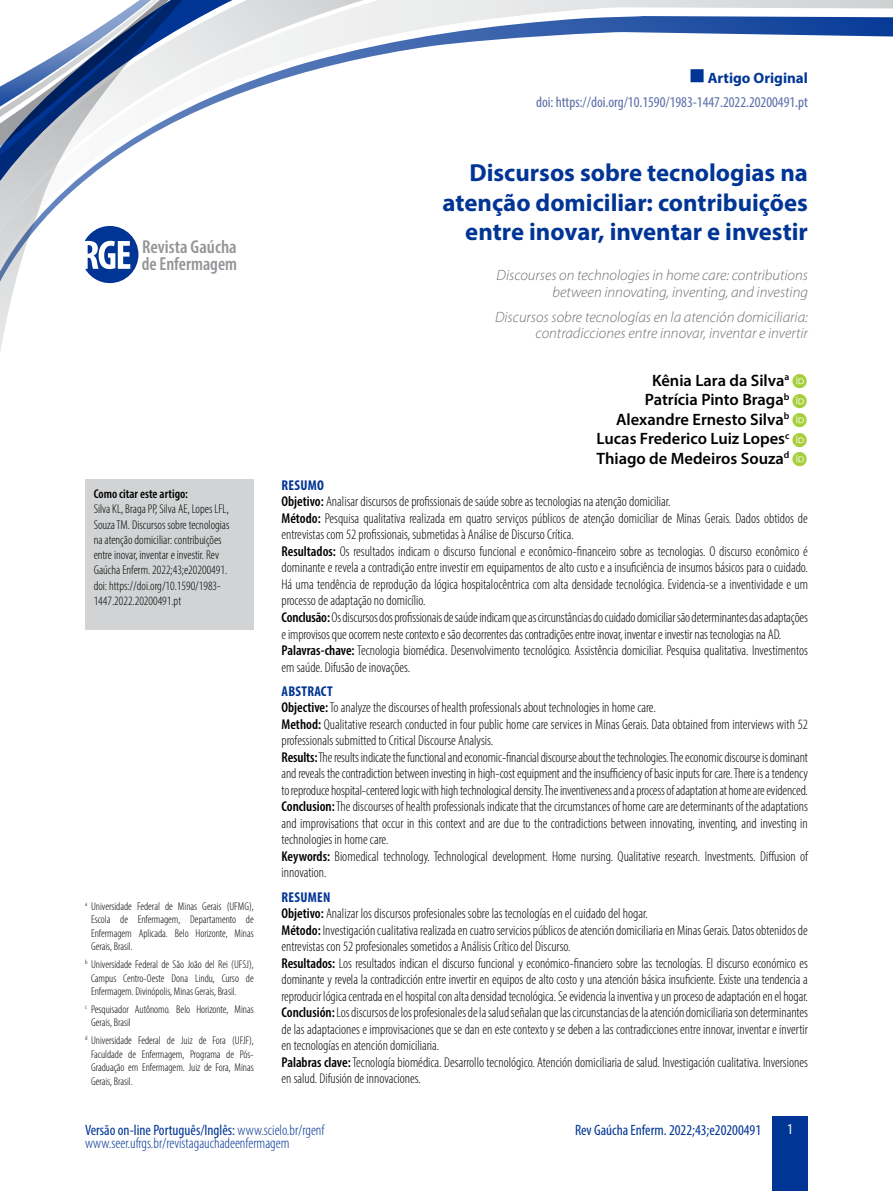
<style>
.page{position:relative;width:893px;height:1191px;background:#fff}
.page>*{position:absolute;margin:0;border:0;box-sizing:border-box;transform-origin:0 0}
.t1{font:700 24.75px/29.7px "Myriad Pro";color:#003595;text-align:right}
.t2{font:600 condensed 18.75px/16.6px "Myriad Pro";color:#939598}
.t3{font:600 16.5px/19.5px "Myriad Pro";color:#000;text-align:right}
.t4{font:italic 300 15px/16.5px "Myriad Pro";color:#6d6e71;text-align:right}
.t5{font:condensed 15px "Myriad Pro";color:#003595}
.t6{font:condensed 15px "Myriad Pro";color:#5a6da7}
.t7{font:300 condensed 15px "Myriad Pro";color:#003595}
.t8{font:700 15px "Myriad Pro";color:#003595}
.t9{font:condensed 15px "Myriad Pro";color:#fff}
.t10{font:300 condensed 14.25px/16.5px "Myriad Pro";color:#000}
.t11{font:300 condensed 12.75px/15.3px "Myriad Pro";color:#000}
.t12{font:600 condensed 12.75px "Myriad Pro";color:#000}
.t13{font:300 condensed 11.25px/13.5px "Myriad Pro";color:#000;text-align:justify}
.s1{font-weight:700;color:#003595}
.s2{font-weight:600}
.s3{font-weight:300}
</style>
<div class="page">
<svg style="left:202px;top:0;width:691px;height:109px"></svg>
<svg style="left:0;top:0;width:202px;height:352px"></svg>
<div style="left:772px;top:1116px;width:36px;height:75px;background:#003595"></div>
<svg style="left:85px;top:226px;width:53px;height:57px"></svg>
<div style="left:85px;top:479px;width:168px;height:151px;background:#d1d3d4"></div>
<svg style="left:691px;top:69px;width:13px;height:14px"></svg>
<p class="t8" style="left:708px;top:68px;width:102px">Artigo Original</p>
<h2 class="t2" style="left:142px;top:238px;width:97px">Revista Gaúcha de Enfermagem</h2>
<p class="t12" style="left:94px;top:486px;width:96px">Como citar este artigo:</p>
<p class="t11" style="left:94px;top:501px;width:137px">Silva KL, Braga PP, Silva AE, Lopes LFL, Souza TM. Discursos sobre tecnologias na atenção domiciliar: contribuições entre inovar, inventar e investir. Rev Gaúcha Enferm. 2022;43;e20200491. doi: https://doi.org/10.1590/1983- 1447.2022.20200491.pt</p>
<p class="t13" style="left:91px;top:899px;width:164px;text-indent:-6px"><sup>a</sup> Universidade Federal de Minas Gerais (UFMG), Escola de Enfermagem, Departamento de Enfermagem Aplicada. Belo Horizonte, Minas Gerais, Brasil.</p>
<p class="t13" style="left:91px;top:957px;width:164px;text-indent:-6px"><sup>b</sup> Universidade Federal de São João del Rei (UFSJ), Campus Centro-Oeste Dona Lindu, Curso de Enfermagem. Divinópolis, Minas Gerais, Brasil.</p>
<p class="t13" style="left:91px;top:1002px;width:164px;text-indent:-6px"><sup>c</sup> Pesquisador Autônomo. Belo Horizonte, Minas<br>Gerais, Brasil</p>
<p class="t13" style="left:91px;top:1033px;width:164px;text-indent:-6px"><sup>d</sup> Universidade Federal de Juiz de Fora (UFJF), Faculdade de Enfermagem, Programa de Pós-Graduação em Enfermagem. Juiz de Fora, Minas Gerais, Brasil.</p>
<p class="t6" style="left:536px;top:93px;width:273px">doi: https://doi.org/10.1590/1983-1447.2022.20200491.pt</p>
<h1 class="t1" style="left:443px;top:157px;width:367px">Discursos sobre tecnologias na atenção domiciliar: contribuições entre inovar, inventar e investir</h1>
<p class="t4" style="left:496px;top:267px;width:313px">Discourses on technologies in home care: contributions between innovating, inventing, and investing</p>
<p class="t4" style="left:495px;top:308px;width:314px">Discursos sobre tecnologías en la atención domiciliaria: contradicciones entre innovar, inventar e invertir</p>
<p class="t3" style="left:597px;top:370px;width:194px">Kênia Lara da Silva<sup>a<br></sup>Patrícia Pinto Braga<sup>b<br></sup>Alexandre Ernesto Silva<sup>b<br></sup>Lucas Frederico Luiz Lopes<sup>c<br></sup>Thiago de Medeiros Souza<sup>d</sup></p>
<p class="t10" style="left:281px;top:477px;width:528px"><span class="s1">RESUMO<br></span><span class="s2">Objetivo:</span> Analisar discursos de profissionais de saúde sobre as tecnologias na atenção domiciliar.<br><span class="s2">Método:</span> Pesquisa qualitativa realizada em quatro serviços públicos de atenção domiciliar de Minas Gerais. Dados obtidos de entrevistas com 52 profissionais, submetidas à Análise de Discurso Crítica.<br><span class="s2">Resultados:</span> Os resultados indicam o discurso funcional e econômico-financeiro sobre as tecnologias. O discurso econômico é dominante e revela a contradição entre investir em equipamentos de alto custo e a insuficiência de insumos básicos para o cuidado.<br>Há uma tendência de reprodução da lógica hospitalocêntrica com alta densidade tecnológica. Evidencia-se a inventividade e um processo de adaptação no domicílio.<br><span class="s2">Conclusão:</span> Os discursos dos profissionais de saúde indicam que as circunstâncias do cuidado domiciliar são determinantes das adaptações e improvisos que ocorrem neste contexto e são decorrentes das contradições entre inovar, inventar e investir nas tecnologias na AD.<br><span class="s2">Palavras-chave:</span> Tecnologia biomédica. Desenvolvimento tecnológico. Assistência domiciliar. Pesquisa qualitativa. Investimentos em saúde. Difusão de inovações.</p>
<p class="t10" style="left:281px;top:683px;width:528px"><span class="s1">ABSTRACT<br></span><span class="s2">Objective:</span> To analyze the discourses of health professionals about technologies in home care.<br><span class="s2">Method:</span> Qualitative research conducted in four public home care services in Minas Gerais. Data obtained from interviews with 52 professionals submitted to Critical Discourse Analysis.<br><span class="s2">Results:</span> The results indicate the functional and economic-financial discourse about the technologies. The economic discourse is dominant and reveals the contradiction between investing in high-cost equipment and the insufficiency of basic inputs for care. There is a tendency to reproduce hospital-centered logic with high technological density. The inventiveness and a process of adaptation at home are evidenced.<br><span class="s2">Conclusion:</span> The discourses of health professionals indicate that the circumstances of home care are determinants of the adaptations and improvisations that occur in this context and are due to the contradictions between innovating, inventing, and investing in technologies in home care.<br><span class="s2">Keywords:</span> Biomedical technology. Technological development. Home nursing. Qualitative research. Investments. Diffusion of innovation.</p>
<p class="t10" style="left:281px;top:888px;width:528px"><span class="s1">RESUMEN<br></span><span class="s2">Objetivo:</span> Analizar los discursos profesionales sobre las tecnologías en el cuidado del hogar.<br><span class="s2">Método:</span> Investigación cualitativa realizada en cuatro servicios públicos de atención domiciliaria en Minas Gerais. Datos obtenidos de entrevistas con 52 profesionales sometidos a Análisis Crítico del Discurso.<br><span class="s2">Resultados:</span> Los resultados indican el discurso funcional y económico-financiero sobre las tecnologías. El discurso económico es dominante y revela la contradicción entre invertir en equipos de alto costo y una atención básica insuficiente. Existe una tendencia a reproducir lógica centrada en el hospital con alta densidad tecnológica. Se evidencia la inventiva y un proceso de adaptación en el hogar.<br><span class="s2">Conclusión:</span> Los discursos de los profesionales de la salud señalan que las circunstancias de la atención domiciliaria son determinantes de las adaptaciones e improvisaciones que se dan en este contexto y se deben a las contradicciones entre innovar, inventar e invertir en tecnologías en atención domiciliaria.<br><span class="s2">Palabras clave:</span> Tecnología biomédica. Desarrollo tecnológico. Atención domiciliaria de salud. Investigación cualitativa. Inversiones en salud. Difusión de innovaciones.</p>
<p class="t5" style="left:85px;top:1121px;width:241px">Versão on-line Português/Inglês: <span class="s3">www.scielo.br/rgenf</span></p>
<p class="t7" style="left:85px;top:1134px;width:206px">www.seer.ufrgs.br/revistagauchadeenfermagem</p>
<p class="t5" style="left:575px;top:1121px;width:188px">Rev Gaúcha Enferm. 2022;43;e20200491</p>
<p class="t9" style="left:787px;top:1120px;width:7px">1</p>
</div>
